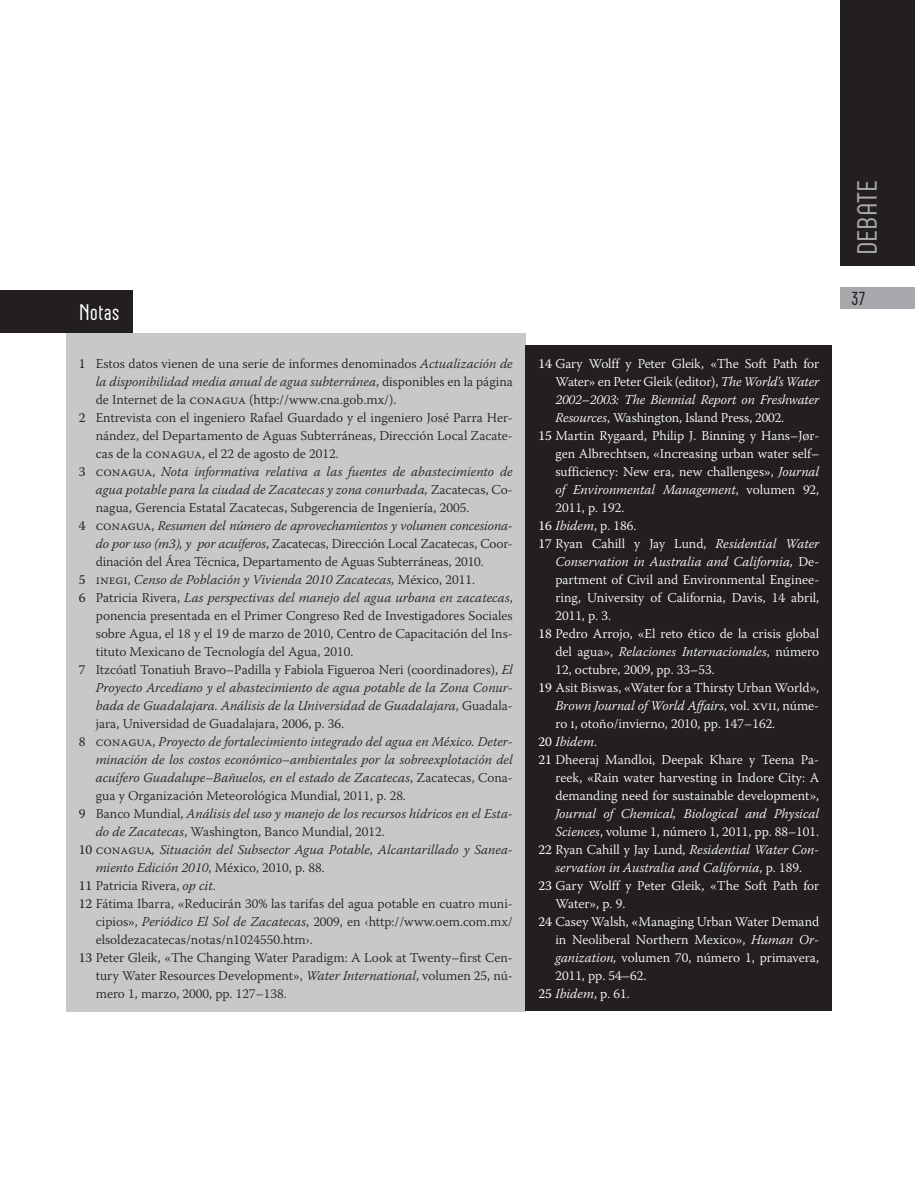
<style>
.page{position:relative;width:915px;height:1191px;background:#fff}
.page>*{position:absolute;margin:0;border:0;box-sizing:border-box;transform-origin:0 0}
.t1{font:27.75px "Neubau";color:#a8a9ad}
.t2{font:22.5px "Neubau";color:#fff}
.t3{font:18.75px "Neubau";color:#231f20}
.t4{font:300 13.5px "Warnock Pro";color:#231f20}
.t5{font:300 13.5px "Warnock Pro";color:#fff}
.t6{font:italic 300 13.5px "Warnock Pro";color:#231f20}
.t7{font:italic 300 13.5px "Warnock Pro";color:#fff}
.s1{font-weight:400}
.s2{font-style:italic}
.s3{font-style:normal}
.s4{font-weight:400;font-style:normal}
</style>
<div class="page">
<div style="left:66px;top:333px;width:459px;height:678px;background:#c7c8ca"></div>
<div style="left:525px;top:345px;width:306px;height:666px;background:#231f20"></div>
<div style="left:0;top:290px;width:132px;height:43px;background:#231f20"></div>
<div style="left:840px;top:0;width:74px;height:266px;background:#231f20"></div>
<div style="left:840px;top:287px;width:74px;height:21px;background:#a8a9ad"></div>
<h2 class="t2" style="left:79px;top:300px;width:42px">Notas</h2>
<p class="t4" style="left:79px;top:356px;width:435px"><span class="s1">1</span> Estos datos vienen de una serie de informes denominados <span class="s2">Actualización de</span></p>
<p class="t6" style="left:96px;top:374px;width:418px">la disponibilidad media anual de agua subterránea<span class="s3">, disponibles en la página</span></p>
<p class="t4" style="left:96px;top:392px;width:302px">de Internet de la conagua (http://www.cna.gob.mx/).</p>
<p class="t4" style="left:79px;top:410px;width:435px"><span class="s1">2</span> Entrevista con el ingeniero Rafael Guardado y el ingeniero José Parra Her-</p>
<p class="t4" style="left:96px;top:428px;width:418px">nández, del Departamento de Aguas Subterráneas, Dirección Local Zacate-</p>
<p class="t4" style="left:96px;top:446px;width:244px">cas de la conagua, el 22 de agosto de 2012.</p>
<p class="t6" style="left:79px;top:464px;width:435px"><span class="s4">3</span> <span class="s3">conagua,</span> Nota informativa relativa a las fuentes de abastecimiento de</p>
<p class="t6" style="left:96px;top:482px;width:418px">agua potable para la ciudad de Zacatecas y zona conurbada, <span class="s3">Zacatecas, Co-</span></p>
<p class="t4" style="left:96px;top:500px;width:375px">nagua, Gerencia Estatal Zacatecas, Subgerencia de Ingeniería, 2005.</p>
<p class="t6" style="left:79px;top:518px;width:435px"><span class="s4">4</span> <span class="s3">conagua,</span> Resumen del número de aprovechamientos y volumen concesiona-</p>
<p class="t4" style="left:96px;top:536px;width:418px"><span class="s2">do por uso (m3), y por acuíferos</span>, Zacatecas, Dirección Local Zacatecas, Coor-</p>
<p class="t4" style="left:96px;top:554px;width:389px">dinación del Área Técnica, Departamento de Aguas Subterráneas, 2010.</p>
<p class="t6" style="left:79px;top:572px;width:397px"><span class="s4">5</span> <span class="s3">inegi,</span> Censo de Población y Vivienda 2010 Zacatecas, <span class="s3">México, 2011.</span></p>
<p class="t6" style="left:79px;top:590px;width:435px"><span class="s4">6</span> <span class="s3">Patricia Rivera,</span> Las perspectivas del manejo del agua urbana en zacatecas<span class="s3">,</span></p>
<p class="t4" style="left:96px;top:608px;width:418px">ponencia presentada en el Primer Congreso Red de Investigadores Sociales</p>
<p class="t4" style="left:96px;top:626px;width:418px">sobre Agua, el 18 y el 19 de marzo de 2010, Centro de Capacitación del Ins-</p>
<p class="t4" style="left:96px;top:644px;width:259px">tituto Mexicano de Tecnología del Agua, 2010.</p>
<p class="t4" style="left:79px;top:662px;width:435px"><span class="s1">7</span> Itzcóatl Tonatiuh Bravo–Padilla y Fabiola Figueroa Neri (coordinadores), <span class="s2">El</span></p>
<p class="t6" style="left:96px;top:680px;width:418px">Proyecto Arcediano y el abastecimiento de agua potable de la Zona Conur-</p>
<p class="t6" style="left:96px;top:698px;width:418px">bada de Guadalajara. Análisis de la Universidad de Guadalajara<span class="s3">, Guadala-</span></p>
<p class="t4" style="left:96px;top:715px;width:250px">jara, universidad de Guadalajara, 2006, p. 36.</p>
<p class="t6" style="left:79px;top:733px;width:435px"><span class="s4">8</span> <span class="s3">conagua,</span> Proyecto de fortalecimiento integrado del agua en México. Deter-</p>
<p class="t6" style="left:96px;top:751px;width:418px">minación de los costos económico–ambientales por la sobreexplotación del</p>
<p class="t6" style="left:96px;top:769px;width:418px">acuífero Guadalupe–Bañuelos, en el estado de Zacatecas<span class="s3">, Zacatecas, Cona-</span></p>
<p class="t4" style="left:96px;top:787px;width:311px">gua y Organización Meteorológica Mundial, 2011, p. 28.</p>
<p class="t6" style="left:79px;top:805px;width:435px"><span class="s4">9</span> <span class="s3">Banco Mundial,</span> Análisis del uso y manejo de los recursos hídricos en el Esta-</p>
<p class="t4" style="left:96px;top:823px;width:290px"><span class="s2">do de Zacatecas</span>, Washington, Banco Mundial, 2012.</p>
<p class="t6" style="left:79px;top:841px;width:435px"><span class="s4">10</span> <span class="s3">conagua</span>, Situación del Subsector Agua Potable, Alcantarillado y Sanea-</p>
<p class="t4" style="left:96px;top:859px;width:230px"><span class="s2">miento Edición 2010</span>, México, 2010, p. 88.</p>
<p class="t4" style="left:79px;top:877px;width:138px"><span class="s1">11</span> Patricia Rivera, <span class="s2">op cit</span>.</p>
<p class="t4" style="left:79px;top:895px;width:435px"><span class="s1">12</span> Fátima Ibarra, «Reducirán 30% las tarifas del agua potable en cuatro muni-</p>
<p class="t4" style="left:96px;top:913px;width:418px">cipios», <span class="s2">Periódico El Sol de Zacatecas</span>, 2009, en ‹http://www.oem.com.mx/</p>
<p class="t4" style="left:96px;top:931px;width:218px">elsoldezacatecas/notas/n1024550.htm›.</p>
<p class="t4" style="left:79px;top:949px;width:435px"><span class="s1">13</span> Peter Gleik, «The Changing Water Paradigm: A Look at Twenty–first Cen-</p>
<p class="t4" style="left:96px;top:967px;width:418px">tury Water Resources Development», <span class="s2">Water International</span>, volumen 25, nú-</p>
<p class="t4" style="left:96px;top:985px;width:192px">mero 1, marzo, 2000, pp. 127–138.</p>
<p class="t5" style="left:538px;top:355px;width:282px"><span class="s1">14</span> Gary Wolff y Peter Gleik, «The Soft Path for</p>
<p class="t5" style="left:555px;top:373px;width:265px">Water» en Peter Gleik (editor), <span class="s2">The World’s Water</span></p>
<p class="t7" style="left:555px;top:391px;width:265px">2002<span class="s3">–</span>2003: The Biennial Report on Freshwater</p>
<p class="t5" style="left:555px;top:409px;width:230px"><span class="s2">Resources</span>, Washington, Island Press, 2002.</p>
<p class="t5" style="left:538px;top:427px;width:282px"><span class="s1">15</span> Martin Rygaard, Philip J. Binning y Hans–Jør-</p>
<p class="t5" style="left:555px;top:445px;width:265px">gen Albrechtsen, «Increasing urban water self–</p>
<p class="t5" style="left:555px;top:463px;width:265px">sufficiency: New era, new challenges», <span class="s2">Journal</span></p>
<p class="t7" style="left:555px;top:481px;width:265px">of Environmental Management<span class="s3">, volumen 92,</span></p>
<p class="t5" style="left:555px;top:499px;width:70px">2011, p. 192.</p>
<p class="t5" style="left:538px;top:517px;width:99px"><span class="s1">16</span> <span class="s2">Ibidem</span>, p. 186.</p>
<p class="t5" style="left:538px;top:535px;width:282px"><span class="s1">17</span> Ryan Cahill y Jay Lund, <span class="s2">Residential Water</span></p>
<p class="t7" style="left:555px;top:553px;width:265px">Conservation in Australia and California, <span class="s3">De-</span></p>
<p class="t5" style="left:555px;top:571px;width:265px">partment of Civil and Environmental Enginee-</p>
<p class="t5" style="left:555px;top:589px;width:265px">ring, University of California, Davis, 14 abril,</p>
<p class="t5" style="left:555px;top:607px;width:57px">2011, p. 3.</p>
<p class="t5" style="left:538px;top:625px;width:282px"><span class="s1">18</span> Pedro Arrojo, «El reto ético de la crisis global</p>
<p class="t7" style="left:555px;top:643px;width:265px"><span class="s3">del agua»,</span> Relaciones Internacionales<span class="s3">, número</span></p>
<p class="t5" style="left:555px;top:661px;width:161px">12, octubre, 2009, pp. 33–53.</p>
<p class="t5" style="left:538px;top:679px;width:282px"><span class="s1">19</span> Asit Biswas, «Water for a Thirsty Urban World»,</p>
<p class="t7" style="left:555px;top:697px;width:265px">Brown Journal of World Affairs<span class="s3">, vol. xvii, núme-</span></p>
<p class="t5" style="left:555px;top:715px;width:221px">ro i, otoño/invierno, 2010, pp. 147–162.</p>
<p class="t7" style="left:538px;top:733px;width:60px"><span class="s4">20</span> Ibidem<span class="s3">.</span></p>
<p class="t5" style="left:538px;top:751px;width:282px"><span class="s1">21</span> Dheeraj Mandloi, Deepak Khare y Teena Pa-</p>
<p class="t5" style="left:555px;top:769px;width:265px">reek, «Rain water harvesting in Indore City: A</p>
<p class="t5" style="left:555px;top:787px;width:265px">demanding need for sustainable development»,</p>
<p class="t7" style="left:555px;top:805px;width:265px">Journal of Chemical, Biological and Physical</p>
<p class="t5" style="left:555px;top:823px;width:265px"><span class="s2">Sciences</span>, volume 1, número 1, 2011, pp. 88–101.</p>
<p class="t7" style="left:538px;top:841px;width:282px"><span class="s4">22</span> <span class="s3">Ryan Cahill y Jay Lund,</span> Residential Water Con-</p>
<p class="t7" style="left:555px;top:859px;width:248px">servation in Australia and California<span class="s3">, p. 189.</span></p>
<p class="t5" style="left:538px;top:877px;width:282px"><span class="s1">23</span> Gary Wolff y Peter Gleik, «The Soft Path for</p>
<p class="t5" style="left:555px;top:895px;width:71px">Water», p. 9.</p>
<p class="t5" style="left:538px;top:913px;width:282px"><span class="s1">24</span> Casey Walsh, «Managing Urban Water Demand</p>
<p class="t5" style="left:555px;top:931px;width:265px">in Neoliberal Northern Mexico», <span class="s2">Human Or-</span></p>
<p class="t5" style="left:555px;top:949px;width:265px"><span class="s2">ganization,</span> volumen 70, número 1, primavera,</p>
<p class="t5" style="left:555px;top:967px;width:92px">2011, pp. 54–62.</p>
<p class="t7" style="left:538px;top:985px;width:93px"><span class="s4">25</span> Ibidem<span class="s3">, p. 61.</span></p>
<h1 class="t1" style="left:851px;top:255px;width:77px;rotate:-90deg">DEBATE</h1>
<h3 class="t3" style="left:850px;top:288px;width:16px">37</h3>
</div>
